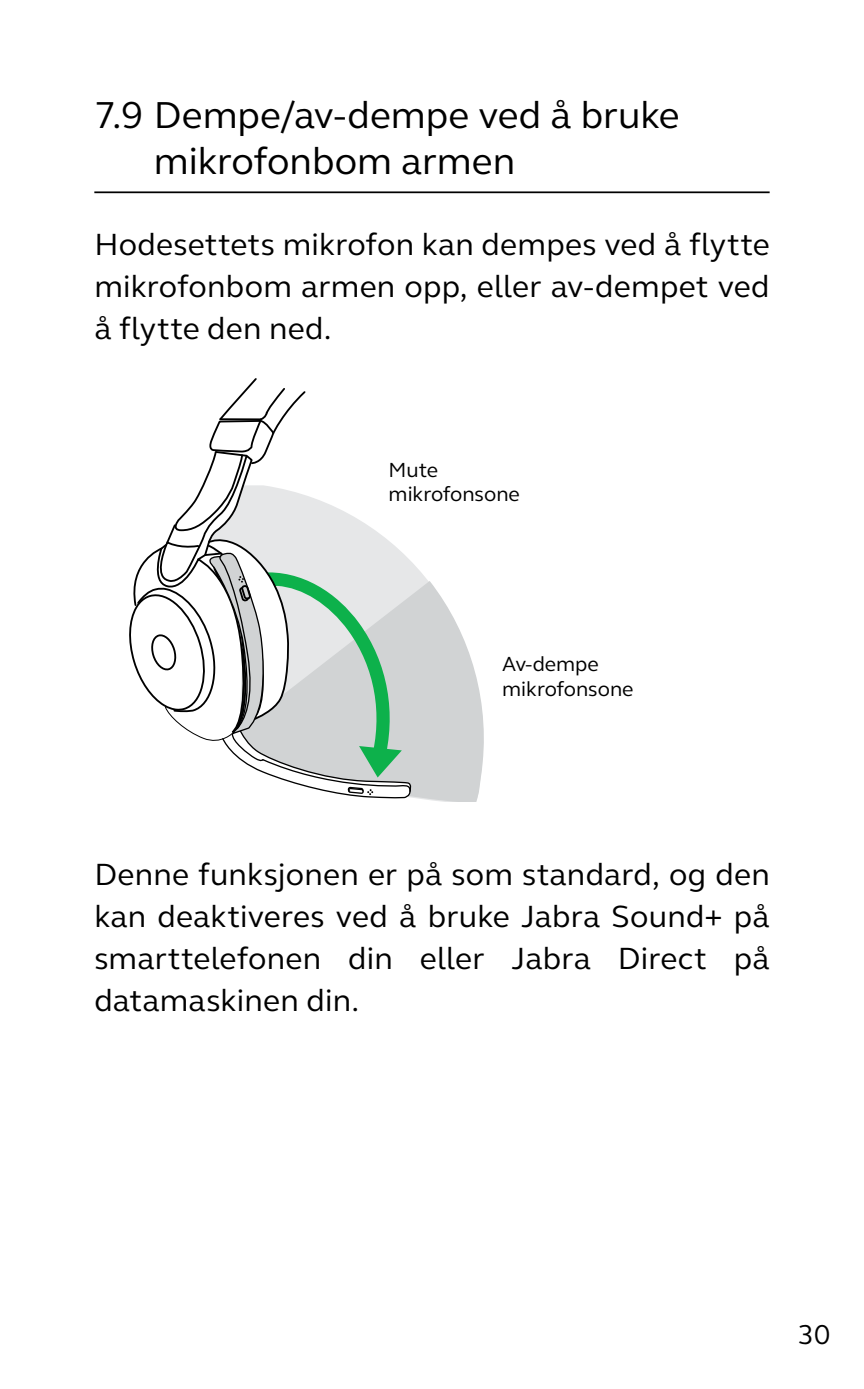
<style>
.page{position:relative;width:864px;height:1389px;background:#fff}
.page>*{position:absolute;margin:0;border:0;box-sizing:border-box;transform-origin:0 0}
.t1{font:38.5px/45.5px "GN Elliot";color:#000}
.t2{font:31.5px/42px "GN Elliot";letter-spacing:.01em;color:#000;text-align:justify}
.t3{font:28px "GN Elliot";color:#000}
.t4{font:21px/24.5px "GN Elliot";color:#000}
</style>
<div class="page">
<hr style="left:94px;top:191px;width:675px;height:2px;background:#000">
<svg style="left:413px;top:581px;width:71px;height:221px;fill:#d1d3d4"></svg>
<svg style="left:129px;top:378px;width:284px;height:421px"></svg>
<p class="t1" style="left:154px;top:91px;width:527px;text-indent:-60px">7.9 Dempe/av-dempe ved å bruke mikrofonbom armen</p>
<p class="t2" style="left:94px;top:223px;width:676px">Hodesettets mikrofon kan dempes ved å flytte mikrofonbom armen opp, eller av-dempet ved å flytte den ned.</p>
<p class="t4" style="left:388px;top:457px;width:133px">Mute mikrofonsone</p>
<p class="t4" style="left:502px;top:651px;width:133px">Av-dempe mikrofonsone</p>
<p class="t2" style="left:94px;top:853px;width:676px">Denne funksjonen er på som standard, og den kan deaktiveres ved å bruke Jabra Sound+ på smarttelefonen din eller Jabra Direct på datamaskinen din.</p>
<p class="t3" style="left:797px;top:1316px;width:34px">30</p>
</div>
